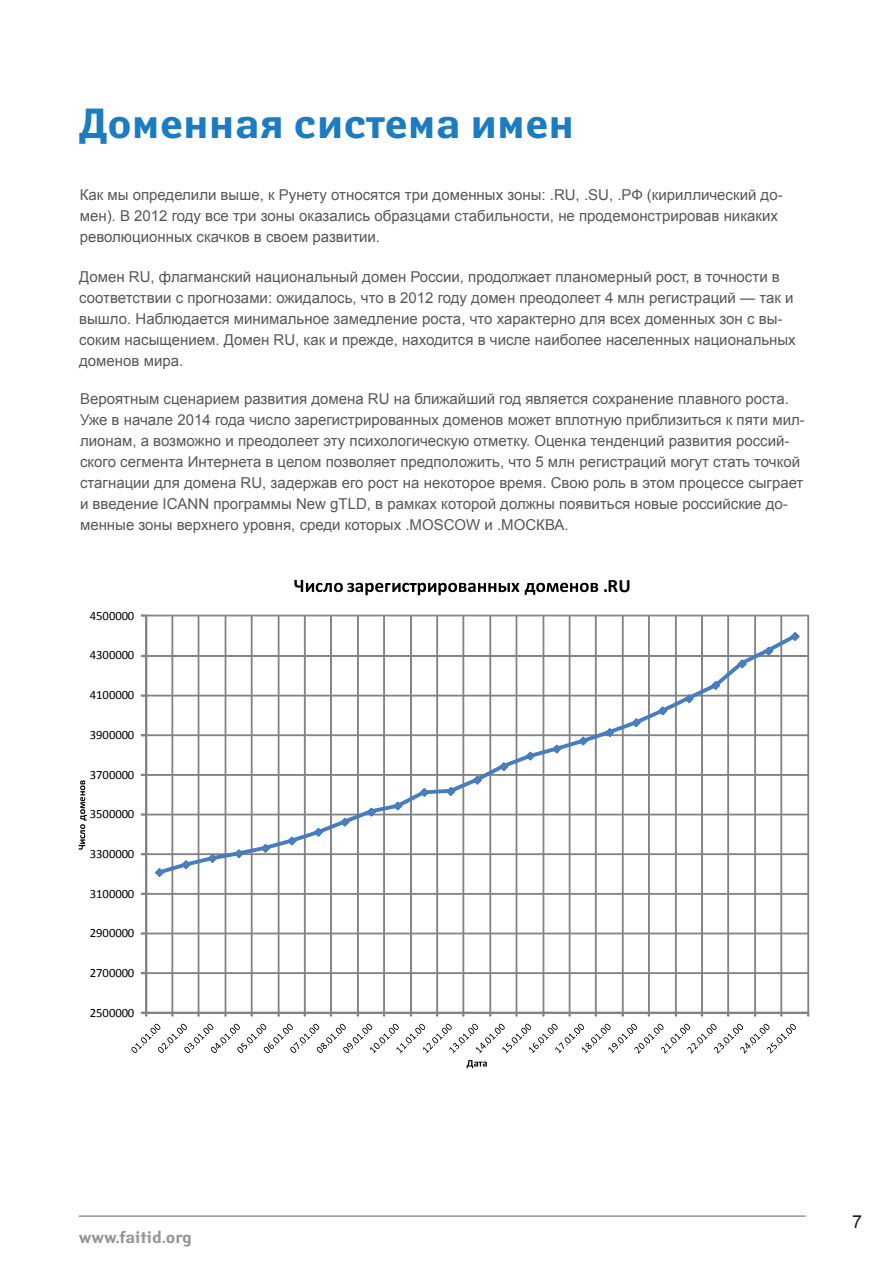
<style>
.page{position:relative;width:893px;height:1263px;background:#fff}
.page>*{position:absolute;margin:0;border:0;box-sizing:border-box;transform-origin:0 0}
.t1{font:700 42px "Yanus C";color:#1b7cc1}
.t2{font:700 19.05px "Calibri";color:#000}
.t3{font:18px "Arial";color:#231f20}
.t4{font:700 16.5px "Yanus C";color:#939598}
.t5{font:15px/21px "Arial";color:#57585a}
.t6{font:12.75px "Calibri";color:#000}
</style>
<div class="page">
<hr style="left:79px;top:1215px;width:727px;height:2px;background:#93989e">
<hr style="left:146px;top:973px;width:662px;height:1px;background:#828387">
<hr style="left:146px;top:933px;width:662px;height:1px;background:#828387">
<hr style="left:146px;top:893px;width:662px;height:1px;background:#828387">
<hr style="left:146px;top:854px;width:662px;height:1px;background:#828387">
<hr style="left:146px;top:814px;width:662px;height:1px;background:#828387">
<hr style="left:146px;top:774px;width:662px;height:1px;background:#828387">
<hr style="left:146px;top:735px;width:662px;height:1px;background:#828387">
<hr style="left:146px;top:695px;width:662px;height:1px;background:#828387">
<hr style="left:146px;top:655px;width:662px;height:1px;background:#828387">
<hr style="left:146px;top:615px;width:662px;height:1px;background:#828387">
<hr style="left:172px;top:615px;width:1px;height:398px;background:#828387">
<hr style="left:198px;top:615px;width:1px;height:398px;background:#828387">
<hr style="left:225px;top:615px;width:1px;height:398px;background:#828387">
<hr style="left:251px;top:615px;width:1px;height:398px;background:#828387">
<hr style="left:278px;top:615px;width:1px;height:398px;background:#828387">
<hr style="left:304px;top:615px;width:1px;height:398px;background:#828387">
<hr style="left:330px;top:615px;width:1px;height:398px;background:#828387">
<hr style="left:357px;top:615px;width:1px;height:398px;background:#828387">
<hr style="left:384px;top:615px;width:1px;height:398px;background:#828387">
<hr style="left:410px;top:615px;width:2px;height:398px;background:#828387">
<hr style="left:437px;top:615px;width:1px;height:398px;background:#828387">
<hr style="left:463px;top:615px;width:1px;height:398px;background:#828387">
<hr style="left:490px;top:615px;width:1px;height:398px;background:#828387">
<hr style="left:516px;top:615px;width:1px;height:398px;background:#828387">
<hr style="left:543px;top:615px;width:1px;height:398px;background:#828387">
<hr style="left:569px;top:615px;width:1px;height:398px;background:#828387">
<hr style="left:595px;top:615px;width:1px;height:398px;background:#828387">
<hr style="left:622px;top:615px;width:1px;height:398px;background:#828387">
<hr style="left:648px;top:615px;width:1px;height:398px;background:#828387">
<hr style="left:675px;top:615px;width:1px;height:398px;background:#828387">
<hr style="left:701px;top:615px;width:1px;height:398px;background:#828387">
<hr style="left:728px;top:615px;width:1px;height:398px;background:#828387">
<hr style="left:755px;top:615px;width:1px;height:398px;background:#828387">
<hr style="left:781px;top:615px;width:1px;height:398px;background:#828387">
<hr style="left:808px;top:615px;width:1px;height:398px;background:#828387">
<div style="left:145px;top:615px;width:2px;height:398px;border:1px solid #828387"></div>
<svg style="left:141px;top:972px;width:6px;height:2px"></svg>
<svg style="left:141px;top:932px;width:6px;height:3px"></svg>
<svg style="left:141px;top:893px;width:6px;height:2px"></svg>
<svg style="left:141px;top:853px;width:6px;height:2px"></svg>
<svg style="left:141px;top:813px;width:6px;height:3px"></svg>
<svg style="left:141px;top:774px;width:6px;height:2px"></svg>
<svg style="left:141px;top:734px;width:6px;height:2px"></svg>
<svg style="left:141px;top:694px;width:6px;height:3px"></svg>
<svg style="left:141px;top:655px;width:6px;height:2px"></svg>
<svg style="left:141px;top:614px;width:6px;height:3px"></svg>
<div style="left:145px;top:1012px;width:664px;height:2px;border:1px solid #828387"></div>
<svg style="left:141px;top:1012px;width:6px;height:5px"></svg>
<svg style="left:171px;top:1012px;width:3px;height:5px"></svg>
<svg style="left:197px;top:1012px;width:3px;height:5px"></svg>
<svg style="left:224px;top:1012px;width:3px;height:5px"></svg>
<svg style="left:250px;top:1012px;width:3px;height:5px"></svg>
<svg style="left:277px;top:1012px;width:3px;height:5px"></svg>
<svg style="left:515px;top:1012px;width:3px;height:5px"></svg>
<svg style="left:542px;top:1012px;width:3px;height:5px"></svg>
<svg style="left:568px;top:1012px;width:3px;height:5px"></svg>
<svg style="left:156px;top:633px;width:641px;height:243px"></svg>
<svg style="left:155px;top:868px;width:9px;height:8px"></svg>
<svg style="left:182px;top:861px;width:8px;height:8px"></svg>
<svg style="left:208px;top:854px;width:8px;height:8px"></svg>
<svg style="left:235px;top:850px;width:8px;height:8px"></svg>
<svg style="left:261px;top:844px;width:9px;height:8px"></svg>
<svg style="left:288px;top:837px;width:8px;height:8px"></svg>
<svg style="left:314px;top:828px;width:9px;height:8px"></svg>
<svg style="left:341px;top:818px;width:8px;height:8px"></svg>
<svg style="left:367px;top:808px;width:9px;height:8px"></svg>
<svg style="left:394px;top:802px;width:8px;height:8px"></svg>
<svg style="left:420px;top:788px;width:8px;height:8px"></svg>
<svg style="left:447px;top:787px;width:8px;height:8px"></svg>
<svg style="left:473px;top:776px;width:8px;height:8px"></svg>
<svg style="left:500px;top:762px;width:8px;height:9px"></svg>
<svg style="left:526px;top:752px;width:8px;height:8px"></svg>
<svg style="left:553px;top:745px;width:8px;height:8px"></svg>
<svg style="left:579px;top:737px;width:8px;height:8px"></svg>
<svg style="left:606px;top:728px;width:8px;height:9px"></svg>
<svg style="left:632px;top:719px;width:8px;height:8px"></svg>
<svg style="left:659px;top:707px;width:8px;height:8px"></svg>
<svg style="left:685px;top:695px;width:8px;height:8px"></svg>
<svg style="left:712px;top:681px;width:8px;height:8px"></svg>
<svg style="left:738px;top:660px;width:8px;height:8px"></svg>
<svg style="left:764px;top:647px;width:9px;height:8px"></svg>
<svg style="left:791px;top:632px;width:8px;height:8px"></svg>
<svg style="left:131px;top:1024px;width:609px;height:29px"></svg>
<svg style="left:740px;top:1024px;width:56px;height:29px"></svg>
<svg style="left:79px;top:780px;width:8px;height:70px"></svg>
<svg style="left:467px;top:1060px;width:20px;height:8px"></svg>
<svg style="left:294px;top:580px;width:225px;height:15px"></svg>
<svg style="left:525px;top:583px;width:73px;height:12px"></svg>
<h1 class="t1" style="left:79px;top:100px;width:497px">Доменная система имен</h1>
<p class="t5" style="left:80px;top:184px;width:704px">Как мы определили выше, к Рунету относятся три доменных зоны: .RU, .SU, .РФ (кириллический до&shy;мен). В 2012 году все три зоны оказались образцами стабильности, не продемонстрировав никаких революционных скачков в своем развитии.</p>
<p class="t5" style="left:79px;top:266px;width:718px">Домен RU, флагманский национальный домен России, продолжает планомерный рост, в точности в соответствии с прогнозами: ожидалось, что в 2012 году домен преодолеет 4 млн регистраций — так и вышло. Наблюдается минимальное замедление роста, что характерно для всех доменных зон с вы&shy;соким насыщением. Домен RU, как и прежде, находится в числе наиболее населенных национальных доменов мира.</p>
<p class="t5" style="left:80px;top:388px;width:726px">Вероятным сценарием развития домена RU на ближайший год является сохранение плавного роста.<br>Уже в начале 2014 года число зарегистрированных доменов может вплотную приблизиться к пяти мил&shy;лионам, а возможно и преодолеет эту психологическую отметку. Оценка тенденций развития россий&shy;ского сегмента Интернета в целом позволяет предположить, что 5 млн регистраций могут стать точкой стагнации для домена RU, задержав его рост на некоторое время. Свою роль в этом процессе сыграет и введение ICANN программы New gTLD, в рамках которой должны появиться новые российские до&shy;менные зоны верхнего уровня, среди которых .MOSCOW и .МОСКВА.</p>
<p class="t6" style="left:90px;top:608px;width:46px">4500000</p>
<p class="t6" style="left:90px;top:647px;width:46px">4300000</p>
<p class="t6" style="left:90px;top:687px;width:46px">4100000</p>
<p class="t6" style="left:90px;top:727px;width:46px">3900000</p>
<p class="t6" style="left:90px;top:766px;width:46px">3700000</p>
<p class="t6" style="left:90px;top:806px;width:46px">3500000</p>
<p class="t6" style="left:90px;top:846px;width:46px">3300000</p>
<p class="t6" style="left:90px;top:885px;width:46px">3100000</p>
<p class="t6" style="left:90px;top:925px;width:46px">2900000</p>
<p class="t6" style="left:90px;top:965px;width:46px">2700000</p>
<p class="t6" style="left:90px;top:1005px;width:46px">2500000</p>
<p class="t2" style="left:608px;top:574px;width:25px">RU</p>
<p class="t4" style="left:79px;top:1227px;width:115px">www.faitid.org</p>
<p class="t3" style="left:852px;top:1210px;width:12px">7</p>
</div>
